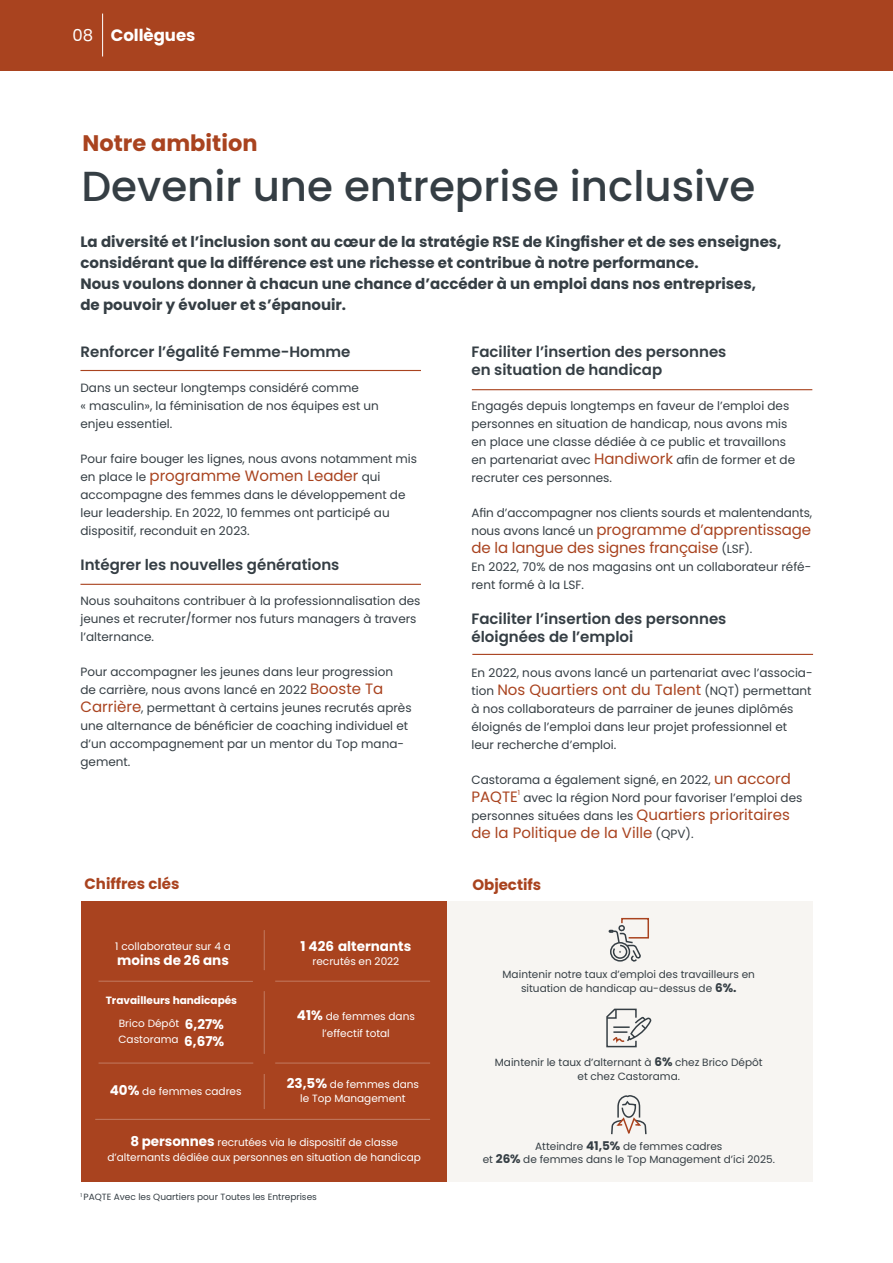
<style>
.page{position:relative;width:893px;height:1263px;background:#fff}
.page>*{position:absolute;margin:0;border:0;box-sizing:border-box;transform-origin:0 0}
.t1{font:500 42px "Poppins";color:#353e44}
.t2{font:700 22.5px "Poppins";color:#a9431f}
.t3{font:700 16.5px "Poppins";color:#fff}
.t4{font:700 15px/21px "Poppins";color:#353e44}
.t5{font:15px/18px "Poppins";color:#a9431f}
.t6{font:600 15px/18px "Poppins";color:#353e44}
.t7{font:700 15px "Poppins";color:#a9431f}
.t8{font:700 13.5px "Poppins";color:#fff}
.t9{font:12px/18px "Poppins";color:#353e44}
.t10{font:10.5px/16.5px "Poppins";color:#fff;text-align:center}
.t11{font:10.5px/13.5px "Poppins";color:#353e44;text-align:center}
.t12{font:700 10.5px "Poppins";color:#fff}
.t13{font:9px "Poppins";color:#353e44}
.t14{font:7.05px "Poppins";color:#a9431f}
.s1{font-weight:400}
.s2{font-size:12px;color:#353e44}
.s3{font-size:15px;color:#a9431f}
.s4{font-weight:700;font-size:13.5px}
.s5{font-weight:700;font-size:12px}
</style>
<div class="page">
<hr style="left:80px;top:370px;width:341px;height:1px;background:#a9431f">
<hr style="left:80px;top:584px;width:341px;height:1px;background:#a9431f">
<hr style="left:472px;top:389px;width:340px;height:1px;background:#a9431f">
<hr style="left:472px;top:654px;width:341px;height:1px;background:#a9431f">
<div style="left:82px;top:901px;width:365px;height:280px;background:#a9431f"></div>
<hr style="left:275px;top:1063px;width:155px;height:1px;background:#fff">
<hr style="left:99px;top:981px;width:154px;height:1px;background:#fff">
<hr style="left:99px;top:1063px;width:154px;height:1px;background:#fff">
<hr style="left:95px;top:1119px;width:335px;height:1px;background:#fff">
<hr style="left:275px;top:981px;width:155px;height:1px;background:#fff">
<hr style="left:264px;top:930px;width:1px;height:40px;background:#fff">
<hr style="left:264px;top:991px;width:1px;height:63px;background:#fff">
<hr style="left:264px;top:1074px;width:1px;height:35px;background:#fff">
<div style="left:447px;top:901px;width:365px;height:280px;background:#f7f5f2"></div>
<svg style="left:609px;top:917px;width:40px;height:45px"></svg>
<svg style="left:611px;top:1095px;width:36px;height:40px"></svg>
<svg style="left:606px;top:1008px;width:46px;height:40px"></svg>
<div style="left:0;top:0;width:893px;height:70px;background:#a9431f"></div>
<hr style="left:102px;top:14px;width:1px;height:43px;background:#fff">
<p class="t3" style="left:72px;top:25px;width:125px"><span class="s1">08</span> Collègues</p>
<p class="t2" style="left:83px;top:130px;width:176px">Notre ambition</p>
<p class="t1" style="left:81px;top:162px;width:675px">Devenir une entreprise inclusive</p>
<p class="t4" style="left:80px;top:231px;width:703px">La diversité et l’inclusion sont au cœur de la stratégie RSE de Kingfisher et de ses enseignes, considérant que la différence est une richesse et contribue à notre performance.<br>Nous voulons donner à chacun une chance d’accéder à un emploi dans nos entreprises,<br>de pouvoir y évoluer et s’épanouir.</p>
<p class="t6" style="left:81px;top:343px;width:272px">Renforcer l’égalité Femme-Homme</p>
<p class="t9" style="left:81px;top:379px;width:300px">Dans un secteur longtemps considéré comme<br>« masculin», la féminisation de nos équipes est un enjeu essentiel.</p>
<p class="t9" style="left:81px;top:450px;width:338px">Pour faire bouger les lignes, nous avons notamment mis</p>
<p class="t5" style="left:81px;top:467px;width:301px"><span class="s2">en place le</span> programme Women Leader <span class="s2">qui</span></p>
<p class="t9" style="left:81px;top:486px;width:327px">accompagne des femmes dans le développement de leur leadership. En 2022, 10 femmes ont participé au dispositif, reconduit en 2023.</p>
<p class="t6" style="left:81px;top:556px;width:260px">Intégrer les nouvelles générations</p>
<p class="t9" style="left:81px;top:592px;width:342px">Nous souhaitons contribuer à la professionnalisation des jeunes et recruter/former nos futurs managers à travers l’alternance.</p>
<p class="t9" style="left:81px;top:663px;width:333px">Pour accompagner les jeunes dans leur progression de carrière, nous avons lancé en 2022 <span class="s3">Booste Ta Carrière</span>, permettant à certains jeunes recrutés après une alternance de bénéficier de coaching individuel et d’un accompagnement par un mentor du Top mana&shy;gement.</p>
<p class="t6" style="left:471px;top:343px;width:256px">Faciliter l’insertion des personnes en situation de handicap</p>
<p class="t9" style="left:471px;top:397px;width:325px">Engagés depuis longtemps en faveur de l’emploi des personnes en situation de handicap, nous avons mis en place une classe dédiée à ce public et travaillons en partenariat avec <span class="s3">Handiwork</span> afin de former et de recruter ces personnes.</p>
<p class="t9" style="left:471px;top:504px;width:342px">Afin d’accompagner nos clients sourds et malentendants,</p>
<p class="t5" style="left:471px;top:521px;width:341px"><span class="s2">nous avons lancé un</span> programme d’apprentissage de la langue des signes française <span class="s2">(LSF).</span></p>
<p class="t9" style="left:471px;top:558px;width:341px">En 2022, 70% de nos magasins ont un collaborateur réfé&shy;rent formé à la LSF.</p>
<p class="t6" style="left:471px;top:610px;width:256px">Faciliter l’insertion des personnes éloignées de l’emploi</p>
<p class="t9" style="left:471px;top:664px;width:343px">En 2022, nous avons lancé un partenariat avec l’associa-</p>
<p class="t5" style="left:471px;top:681px;width:342px"><span class="s2">tion</span> Nos Quartiers ont du Talent <span class="s2">(NQT) permettant</span></p>
<p class="t9" style="left:471px;top:700px;width:324px">à nos collaborateurs de parrainer de jeunes diplômés éloignés de l’emploi dans leur projet professionnel et leur recherche d’emploi.</p>
<p class="t9" style="left:471px;top:771px;width:321px">Castorama a également signé, en 2022, <span class="s3">un accord</span></p>
<p class="t5" style="left:471px;top:788px;width:48px">PAQTE</p>
<p class="t14" style="left:518px;top:789px;width:4px">1</p>
<p class="t9" style="left:471px;top:789px;width:332px;text-indent:52px">avec la région Nord pour favoriser l’emploi des personnes situées dans les <span class="s3">Quartiers prioritaires</span></p>
<p class="t5" style="left:471px;top:824px;width:224px">de la Politique de la Ville <span class="s2">(QPV).</span></p>
<p class="t7" style="left:84px;top:875px;width:97px">Chiffres clés</p>
<p class="t7" style="left:472px;top:876px;width:70px">Objectifs</p>
<p class="t10" style="left:115px;top:938px;width:117px">1 collaborateur sur 4 a</p>
<p class="t8" style="left:117px;top:952px;width:113px">moins de 26 ans</p>
<p class="t12" style="left:106px;top:994px;width:133px">Travailleurs handicapés</p>
<p class="t10" style="left:119px;top:1015px;width:107px">Brico Dépôt <span class="s4">6,27%</span></p>
<p class="t10" style="left:119px;top:1031px;width:107px">Castorama <span class="s4">6,67%</span></p>
<p class="t10" style="left:110px;top:1083px;width:133px"><span class="s4">40%</span> de femmes cadres</p>
<p class="t8" style="left:301px;top:938px;width:112px">1 426 alternants</p>
<p class="t10" style="left:313px;top:953px;width:88px">recrutés en 2022</p>
<p class="t10" style="left:297px;top:1008px;width:119px"><span class="s4">41%</span> de femmes dans l’effectif total</p>
<p class="t10" style="left:287px;top:1078px;width:134px;line-height:13.5px"><span class="s4">23,5%</span> de femmes dans le Top Management</p>
<p class="t10" style="left:108px;top:1135px;width:315px;line-height:15px"><span class="s4">8 personnes</span> recrutées via le dispositif de classe d’alternants dédiée aux personnes en situation de handicap</p>
<p class="t13" style="left:81px;top:1192px;width:238px"><sup>1</sup> PAQTE Avec les Quartiers pour Toutes les Entreprises</p>
<p class="t11" style="left:503px;top:968px;width:254px">Maintenir notre taux d’emploi des travailleurs en situation de handicap au-dessus de <span class="s5">6%.</span></p>
<p class="t11" style="left:495px;top:1056px;width:269px">Maintenir le taux d’alternant à <span class="s5">6%</span> chez Brico Dépôt et chez Castorama.</p>
<p class="t11" style="left:483px;top:1139px;width:294px">Atteindre <span class="s5">41,5%</span> de femmes cadres<br>et <span class="s5">26%</span> de femmes dans le Top Management d’ici 2025.</p>
</div>
